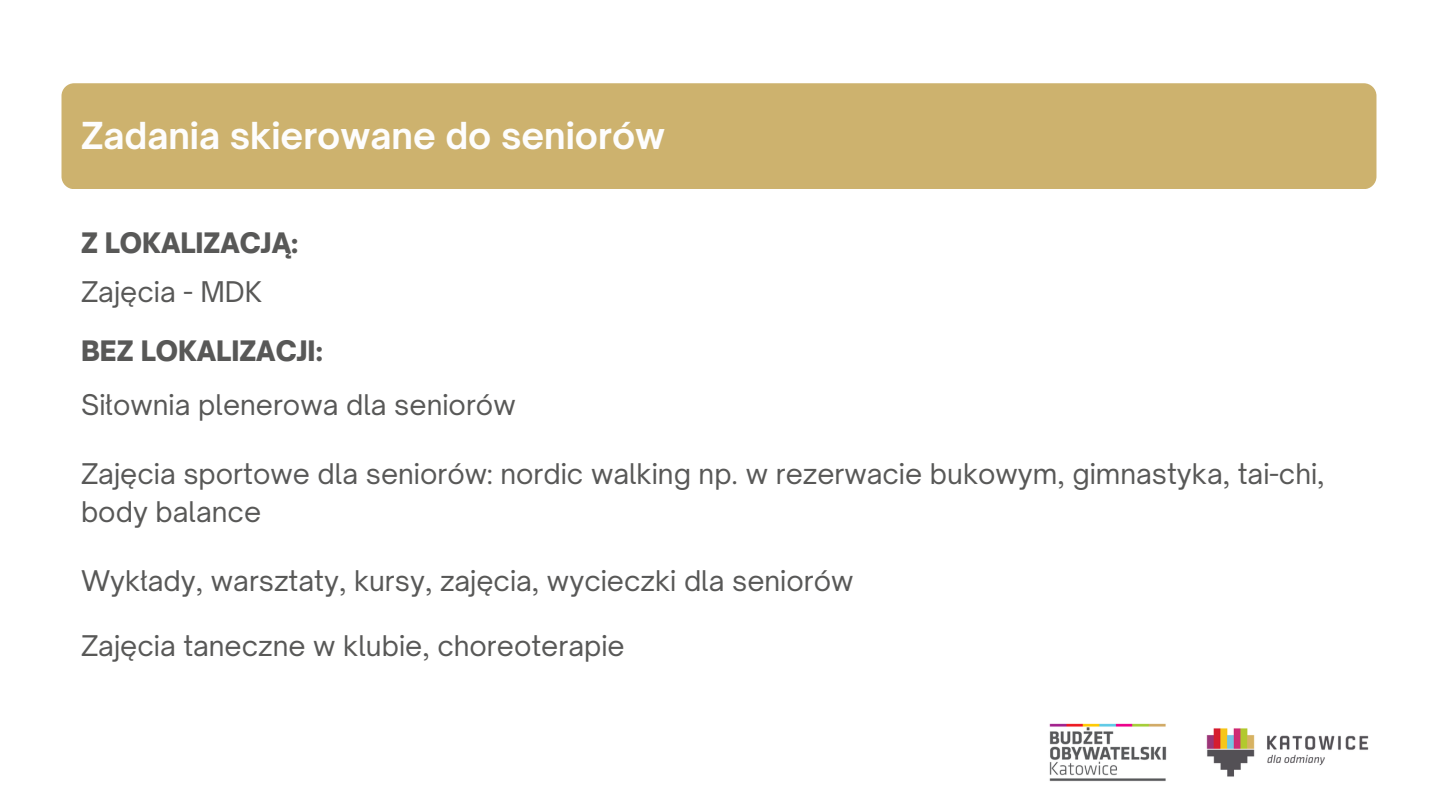
<style>
.page{position:relative;width:1440px;height:810px;background:#fff}
.page>*{position:absolute;margin:0;border:0;box-sizing:border-box;transform-origin:0 0}
.t1{font:700 35.6px "Open Sauce One";color:#fdfdfd}
.t2{font:27.3px/37.5px "Open Sauce One";color:#585857}
.t3{font:900 27px "Open Sauce One";color:#585857}
</style>
<div class="page">
<div style="left:62px;top:83px;width:1314px;height:106px;background:#cdb26e;border-radius:13px"></div>
<img style="left:1049px;top:723px;width:320px;height:59px">
<p class="t1" style="left:81px;top:113px;width:586px">Zadania skierowane do seniorów</p>
<h2 class="t3" style="left:81px;top:226px;width:219px">Z LOKALIZACJĄ:</h2>
<p class="t2" style="left:81px;top:273px;width:183px">Zajęcia - MDK</p>
<h1 class="t3" style="left:81px;top:334px;width:243px">BEZ LOKALIZACJI:</h1>
<p class="t2" style="left:81px;top:386px;width:436px">Siłownia plenerowa dla seniorów</p>
<h2 class="t2" style="left:81px;top:455px;width:1245px">Zajęcia sportowe dla seniorów: nordic walking np. w rezerwacie bukowym, gimnastyka, tai-chi, body balance</h2>
<p class="t2" style="left:81px;top:562px;width:774px">Wykłady, warsztaty, kursy, zajęcia, wycieczki dla seniorów</p>
<p class="t2" style="left:81px;top:627px;width:545px">Zajęcia taneczne w klubie, choreoterapie</p>
</div>
